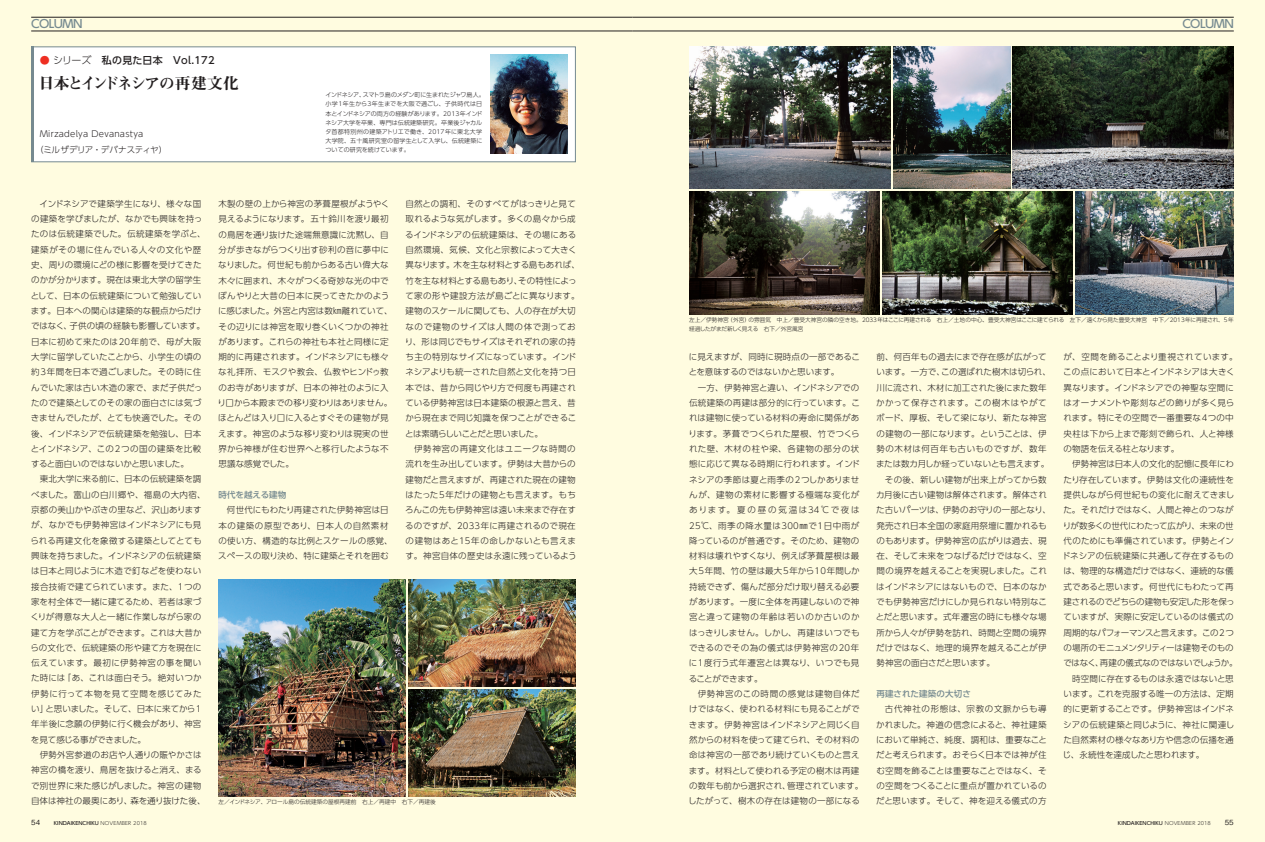
<style>
.page{position:relative;width:1265px;height:842px;background:#fff}
.page>*{position:absolute;margin:0;border:0;box-sizing:border-box;transform-origin:0 0}
.t1{font:15.6px "Midashi Min Pro MA31";letter-spacing:-.095em;color:#231f20}
.t2{font:500 11.3px "UD Shin Go Pro";letter-spacing:-.05em;color:#768a90}
.t3{font:500 9.9px "UD Shin Go Pro";letter-spacing:.03em;color:#231f20}
.t4{font:300 8.5px/15.3px "UD Shin Go Pro";letter-spacing:.01em;color:#231f20}
.t5{font:300 8.5px/15.3px "UD Shin Go Pro";letter-spacing:.03em;color:#231f20}
.t6{font:300 8.5px "UD Shin Go Pro";letter-spacing:-.03em;color:#231f20}
.t7{font:300 8.5px "UD Shin Go Pro";letter-spacing:-.025em;color:#231f20}
.t8{font:300 8.5px "UD Shin Go Pro";letter-spacing:-.035em;color:#231f20}
.t9{font:300 8.5px "UD Shin Go Pro";letter-spacing:-.045em;color:#231f20}
.t10{font:300 8.5px "UD Shin Go Pro";letter-spacing:-.015em;color:#231f20}
.t11{font:500 8.5px "UD Shin Go Pro";color:#768a90}
.t12{font:300 8.5px "UD Shin Go Pro";letter-spacing:.065em;color:#231f20}
.t13{font:300 8.5px "UD Shin Go Pro";letter-spacing:.05em;color:#231f20}
.t14{font:300 8.5px "UD Shin Go Pro";letter-spacing:.035em;color:#231f20}
.t15{font:300 8.5px "UD Shin Go Pro";letter-spacing:-.01em;color:#231f20}
.t16{font:500 7.1px "Gothic BBB Pro";color:#231f20}
.t17{font:300 6px/9.2px "UD Shin Go Pro";letter-spacing:.01em;color:#231f20}
.t18{font:300 5.7px/8.5px "UD Shin Go Pro";color:#231f20}
.t19{font:500 5px "UD Shin Go Pro";color:#231f20}
.s1{font-weight:300;color:#ee2e22}
.s2{font-weight:300}
</style>
<div class="page">
<div style="left:0;top:0;width:632px;height:842px;background:#fffce0"></div>
<div style="left:632px;top:0;width:632px;height:842px;background:#fffce0"></div>
<hr style="left:31px;top:31px;width:601px;height:1px;background:#231f20">
<hr style="left:31px;top:17px;width:601px;height:1px;background:#231f20">
<hr style="left:632px;top:31px;width:601px;height:1px;background:#231f20">
<hr style="left:632px;top:17px;width:601px;height:1px;background:#231f20">
<div style="left:31px;top:47px;width:544px;height:115px;background:#fff"></div>
<div style="left:31px;top:46px;width:544px;height:116px;border:1px solid #768a90"></div>
<hr style="left:31px;top:46px;width:3px;height:116px;background:#768a90">
<img style="left:490px;top:55px;width:77px;height:98px">
<img style="left:218px;top:579px;width:187px;height:218px">
<img style="left:408px;top:689px;width:167px;height:108px">
<img style="left:408px;top:579px;width:167px;height:108px">
<img style="left:689px;top:46px;width:201px;height:143px">
<img style="left:689px;top:192px;width:190px;height:122px">
<img style="left:882px;top:192px;width:190px;height:122px">
<img style="left:1075px;top:192px;width:158px;height:122px">
<img style="left:1012px;top:46px;width:221px;height:143px">
<img style="left:893px;top:46px;width:116px;height:143px">
<h2 class="t2" style="left:31px;top:15px;width:53px">COLUMN</h2>
<h2 class="t2" style="left:1182px;top:15px;width:53px">COLUMN</h2>
<p class="t3" style="left:40px;top:52px;width:176px"><span class="s1">●</span> <span class="s2">シリーズ　</span>私の見た日本　Vol.172</p>
<h1 class="t1" style="left:39px;top:71px;width:201px">日本とインドネシアの再建文化</h1>
<p class="t5" style="left:35px;top:126px;width:134px;line-height:15.6px;text-indent:5px">Mirzadelya Devanastya<br>（ミルザデリア・デバナスティヤ）</p>
<p class="t17" style="left:325px;top:90px;width:161px">インドネシア、スマトラ島のメダン町に生まれたジャワ島人。小学1年生から3年生までを大阪で過ごし、子供時代は日本とインドネシアの両方の経験があります。2013年インドネシア大学を卒業、専門は伝統建築研究。卒業後ジャカルタ首都特別州の建築アトリエで働き、2017年に東北大学大学院、五十風研究室の留学生として入学し、伝統建築についての研究を続けています。</p>
<p class="t4" style="left:31px;top:196px;width:176px;text-indent:9px">インドネシアで建築学生になり、様々な国の建築を学びましたが、なかでも興味を持ったのは伝統建築でした。伝統建築を学ぶと、建築がその場に住んでいる人々の文化や歴史、周りの環境にどの様に影響を受けてきたのかが分かります。現在は東北大学の留学生として、日本の伝統建築について勉強しています。日本への関心は建築的な観点からだけではなく、子供の頃の経験も影響しています。日本に初めて来たのは20年前で、母が大阪大学に留学していたことから、小学生の頃の約3年間を日本で過ごしました。その時に住んでいた家は古い木造の家で、まだ子供だったので建築としてのその家の面白さには気づきませんでしたが、とても快適でした。その後、インドネシアで伝統建築を勉強し、日本とインドネシア、この2つの国の建築を比較すると面白いのではないかと思いました。</p>
<p class="t4" style="left:30px;top:471px;width:177px;text-indent:9px">東北大学に来る前に、日本の伝統建築を調べました。富山の白川郷や、福島の大内宿、京都の美山かやぶきの里など、沢山ありますが、なかでも伊勢神宮はインドネシアにも見られる再建文化を象徴する建築としてとても興味を持ちました。インドネシアの伝統建築は日本と同じように木造で釘などを使わない接合技術で建てられています。また、1つの家を村全体で一緒に建てるため、若者は家づくりが得意な大人と一緒に作業しながら家の建て方を学ぶことができます。これは大昔からの文化で、伝統建築の形や建て方を現在に伝えています。最初に伊勢神宮の事を聞いた時には「あ、これは面白そう。絶対いつか伊勢に行って本物を見て空間を感じてみたい」と思いました。そして、日本に来てから1年半後に念願の伊勢に行く機会があり、神宮を見て感じる事ができました。</p>
<p class="t4" style="left:31px;top:747px;width:176px;text-align:center">伊勢外宮参道のお店や人通りの賑やかさは<br>神宮の橋を渡り、鳥居を抜けると消え、まるで別世界に来た感じがしました。神宮の建物自体は神社の最奥にあり、森を通り抜けた後、</p>
<p class="t4" style="left:218px;top:196px;width:177px">木製の壁の上から神宮の茅葺屋根がようやく見えるようになります。五十鈴川を渡り最初の鳥居を通り抜けた途端無意識に沈黙し、自分が歩きながらつくり出す砂利の音に夢中になりました。何世紀も前からある古い偉大な木々に囲まれ、木々がつくる奇妙な光の中でぼんやりと大昔の日本に戻ってきたかのように感じました。外宮と内宮は数㎞離れていて、その辺りには神宮を取り巻くいくつかの神社があります。これらの神社も本社と同様に定期的に再建されます。インドネシアにも様々な礼拝所、モスクや教会、仏教やヒンドゥ教のお寺がありますが、日本の神社のように入り口から本殿までの移り変わりはありません。ほとんどは入り口に入るとすぐその建物が見えます。神宮のような移り変わりは現実の世界から神様が住む世界へと移行したような不思議な感覚でした。</p>
<p class="t11" style="left:218px;top:488px;width:69px">時代を越える建物</p>
<p class="t5" style="left:218px;top:502px;width:176px;text-align:center">何世代にもわたり再建された伊勢神宮は日<br>本の建築の原型であり、日本人の自然素材の使い方、構造的な比例とスケールの感覚、スペースの取り決め、特に建築とそれを囲む</p>
<p class="t4" style="left:405px;top:196px;width:177px">自然との調和、そのすべてがはっきりと見て取れるような気がします。多くの島々から成るインドネシアの伝統建築は、その場にある自然環境、気候、文化と宗教によって大きく異なります。木を主な材料とする島もあれば、竹を主な材料とする島もあり、その特性によって家の形や建設方法が島ごとに異なります。建物のスケールに関しても、人の存在が大切なので建物のサイズは人間の体で測っており、形は同じでもサイズはそれぞれの家の持ち主の特別なサイズになっています。インドネシアよりも統一された自然と文化を持つ日本では、昔から同じやり方で何度も再建されている伊勢神宮は日本建築の根源と言え、昔から現在まで同じ知識を保つことができることは素晴らしいことだと思いました。</p>
<p class="t4" style="left:405px;top:441px;width:173px;text-align:justify;text-indent:9px">伊勢神宮の再建文化はユニークな時間の流れを生み出しています。伊勢は大昔からの建物だと言えますが、再建された現在の建物はたった5年だけの建物とも言えます。もちろんこの先も伊勢神宮は遠い未来まで存在するのですが、2033年に再建されるので現在の建物はあと15年の命しかないとも言えます。神宮自体の歴史は永遠に残っているよう</p>
<p class="t18" style="left:218px;top:798px;width:219px">左／インドネシア、アロール島の伝統建築の屋根再建前　右上／再建中　右下／再建後</p>
<p class="t18" style="left:689px;top:316px;width:546px">左上／伊勢神宮（外宮）の雰囲気　中上／豊受大神宮の隣の空き地。2033年はここに再建される　右上／土地の中心、豊受大神宮はここに建てられる　左下／遠くから見た豊受大神宮　中下／2013年に再建され、5年経過したがまだ新しく見える　右下／外宮風宮</p>
<p class="t4" style="left:688px;top:349px;width:173px">に見えますが、同時に現時点の一部であることを意味するのではないかと思います。</p>
<p class="t4" style="left:688px;top:380px;width:173px;text-align:justify;text-indent:9px">一方、伊勢神宮と違い、インドネシアでの伝統建築の再建は部分的に行っています。これは建物に使っている材料の寿命に関係があります。茅葺でつくられた屋根、竹でつくられた壁、木材の柱や梁、各建物の部分の状態に応じて異なる時期に行われます。インドネシアの季節は夏と雨季の2つしかありませんが、建物の素材に影響する極端な変化があります。夏の昼の気温は34℃で夜は25℃、雨季の降水量は300㎜で1日中雨が降っているのが普通です。そのため、建物の材料は壊れやすくなり、例えば茅葺屋根は最大5年間、竹の壁は最大5年から10年間しか持続できず、傷んだ部分だけ取り替える必要があります。一度に全体を再建しないので神宮と違って建物の年齢は若いのか古いのかはっきりしません。しかし、再建はいつでもできるのでその為の儀式は伊勢神宮の20年に1度行う式年遷宮とは異なり、いつでも見ることができます。</p>
<p class="t4" style="left:688px;top:686px;width:176px;text-indent:9px">伊勢神宮のこの時間の感覚は建物自体だけではなく、使われる材料にも見ることができます。伊勢神宮はインドネシアと同じく自然からの材料を使って建てられ、その材料の命は神宮の一部であり続けていくものと言えます。材料として使われる予定の樹木は再建の数年も前から選択され、管理されています。したがって、樹木の存在は建物の一部になる</p>
<p class="t4" style="left:876px;top:349px;width:172px">前、何百年もの過去にまで存在感が広がって</p>
<p class="t4" style="left:876px;top:364px;width:176px">います。一方で、この選ばれた樹木は切られ、</p>
<p class="t4" style="left:876px;top:380px;width:172px">川に流され、木材に加工された後にまた数年</p>
<p class="t12" style="left:876px;top:396px;width:172px">かかって保存されます。この樹木はやがて</p>
<p class="t4" style="left:876px;top:410px;width:172px">ボード、厚板、そして梁になり、新たな神宮</p>
<p class="t4" style="left:876px;top:425px;width:172px">の建物の一部になります。ということは、伊</p>
<p class="t13" style="left:876px;top:442px;width:172px">勢の木材は何百年も古いものですが、数年</p>
<p class="t6" style="left:876px;top:457px;width:175px">または数カ月しか経っていないとも言えます。</p>
<p class="t14" style="left:884px;top:472px;width:163px">その後、新しい建物が出来上がってから数</p>
<p class="t4" style="left:876px;top:487px;width:172px">カ月後に古い建物は解体されます。解体され</p>
<p class="t4" style="left:876px;top:502px;width:176px">た古いパーツは、伊勢のお守りの一部となり、</p>
<p class="t4" style="left:876px;top:517px;width:172px">発売され日本全国の家庭用祭壇に置かれるも</p>
<p class="t4" style="left:876px;top:533px;width:172px">のもあります。伊勢神宮の広がりは過去、現</p>
<p class="t4" style="left:876px;top:548px;width:172px">在、そして未来をつなげるだけではなく、空</p>
<p class="t4" style="left:876px;top:563px;width:172px">間の境界を越えることを実現しました。これ</p>
<p class="t4" style="left:876px;top:579px;width:172px">はインドネシアにはないもので、日本のなか</p>
<p class="t4" style="left:876px;top:594px;width:172px">でも伊勢神宮だけにしか見られない特別なこ</p>
<p class="t4" style="left:875px;top:609px;width:172px">とだと思います。式年遷宮の時にも様々な場</p>
<p class="t4" style="left:876px;top:624px;width:172px">所から人々が伊勢を訪れ、時間と空間の境界</p>
<p class="t4" style="left:876px;top:640px;width:172px">だけではなく、地理的境界を越えることが伊</p>
<p class="t4" style="left:876px;top:655px;width:120px">勢神宮の面白さだと思います。</p>
<p class="t11" style="left:876px;top:687px;width:96px">再建された建築の大切さ</p>
<p class="t4" style="left:876px;top:701px;width:172px;text-align:justify;text-indent:9px">古代神社の形態は、宗教の文脈からも導かれました。神道の信念によると、神社建築において単純さ、純度、調和は、重要なことだと考えられます。おそらく日本では神が住む空間を飾ることは重要なことではなく、その空間をつくることに重点が置かれているのだと思います。そして、神を迎える儀式の方</p>
<p class="t4" style="left:1063px;top:349px;width:176px">が、空間を飾ることより重視されています。この点において日本とインドネシアは大きく異なります。インドネシアでの神聖な空間にはオーナメントや彫刻などの飾りが多く見られます。特にその空間で一番重要な4つの中央柱は下から上まで彫刻で飾られ、人と神様の物語を伝える柱となります。</p>
<p class="t4" style="left:1071px;top:456px;width:163px">伊勢神宮は日本人の文化的記憶に長年にわ</p>
<p class="t4" style="left:1063px;top:471px;width:172px">たり存在しています。伊勢は文化の連続性を</p>
<p class="t4" style="left:1063px;top:487px;width:172px">提供しながら何世紀もの変化に耐えてきまし</p>
<p class="t4" style="left:1063px;top:502px;width:172px">た。それだけではなく、人間と神とのつなが</p>
<p class="t6" style="left:1062px;top:518px;width:172px">りが数多くの世代にわたって広がり、未来の世</p>
<p class="t4" style="left:1063px;top:533px;width:172px">代のためにも準備されています。伊勢とイン</p>
<p class="t4" style="left:1062px;top:548px;width:173px">ドネシアの伝統建築に共通して存在するもの</p>
<p class="t4" style="left:1063px;top:563px;width:172px">は、物理的な構造だけではなく、連続的な儀</p>
<p class="t4" style="left:1063px;top:579px;width:172px">式であると思います。何世代にもわたって再</p>
<p class="t8" style="left:1063px;top:595px;width:172px">建されるのでどちらの建物も安定した形を保っ</p>
<p class="t4" style="left:1063px;top:609px;width:172px">ていますが、実際に安定しているのは儀式の</p>
<p class="t9" style="left:1063px;top:626px;width:172px">周期的なパフォーマンスと言えます。この2つ</p>
<p class="t10" style="left:1063px;top:641px;width:172px">の場所のモニュメンタリティーは建物そのもの</p>
<p class="t7" style="left:1063px;top:656px;width:176px">ではなく、再建の儀式なのではないでしょうか。</p>
<p class="t4" style="left:1071px;top:670px;width:163px">時空間に存在するものは永遠ではないと思</p>
<p class="t4" style="left:1063px;top:686px;width:172px">います。これを克服する唯一の方法は、定期</p>
<p class="t4" style="left:1063px;top:701px;width:172px">的に更新することです。伊勢神宮はインドネ</p>
<p class="t4" style="left:1063px;top:716px;width:173px">シアの伝統建築と同じように、神社に関連し</p>
<p class="t4" style="left:1063px;top:732px;width:172px">た自然素材の様々なあり方や信念の伝播を通</p>
<p class="t15" style="left:1062px;top:748px;width:143px">じ、永続性を達成したと思われます。</p>
<p class="t16" style="left:31px;top:817px;width:10px">54</p>
<p class="t19" style="left:54px;top:819px;width:94px">KINDAIKENCHIKU <span class="s2">NOVEMBER 2018</span></p>
<p class="t19" style="left:1117px;top:819px;width:94px">KINDAIKENCHIKU <span class="s2">NOVEMBER 2018</span></p>
<p class="t16" style="left:1224px;top:817px;width:10px">55</p>
</div>
